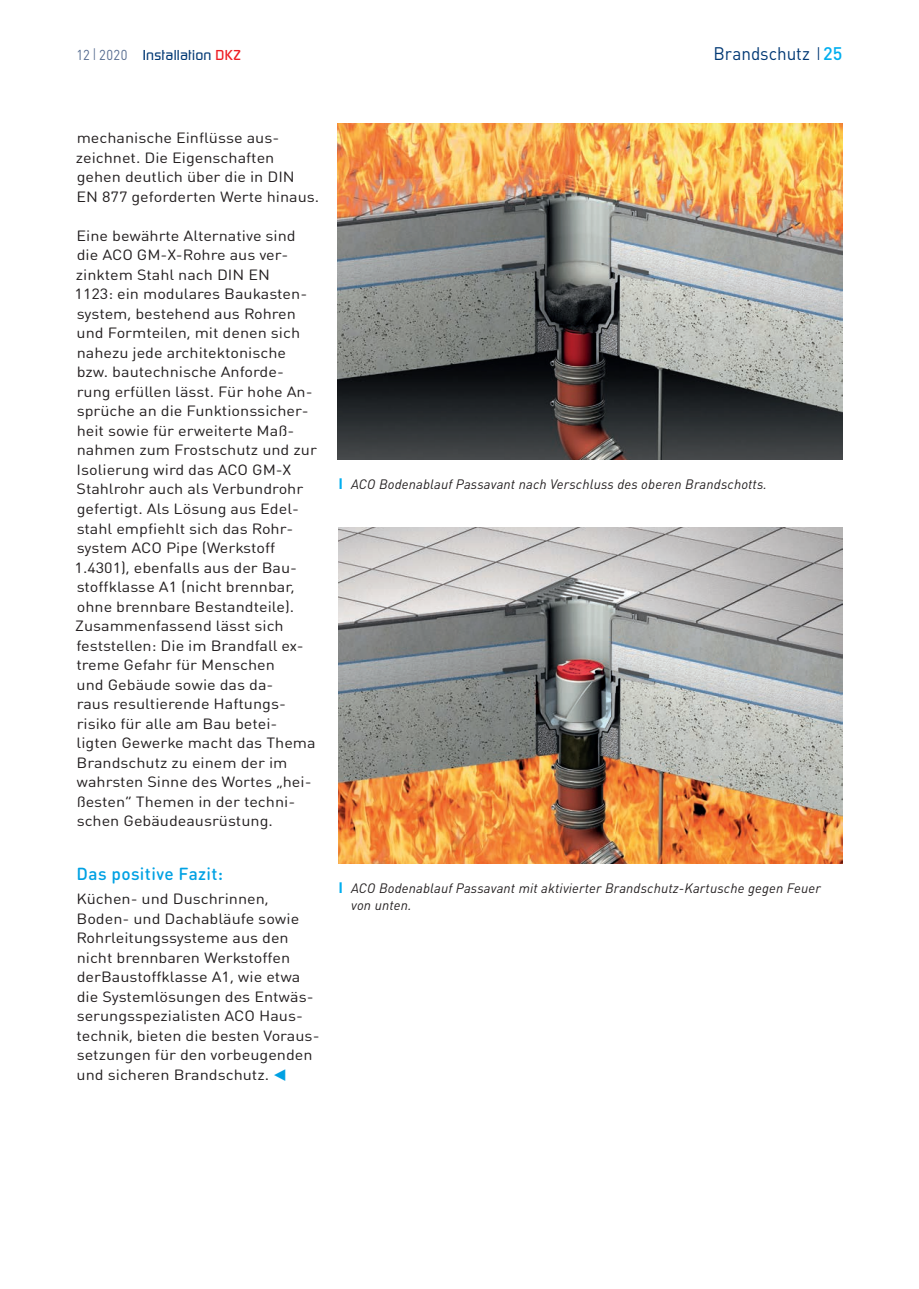
<style>
.page{position:relative;width:919px;height:1289px;background:#fff}
.page>*{position:absolute;margin:0;border:0;box-sizing:border-box;transform-origin:0 0}
.t1{font:18px "DINOT";color:#013874;scale:.95 1}
.t2{font:500 17.25px "DIN Round OT";letter-spacing:.02em;color:#00a1e3}
.t3{font:14.7px/19.5px "DIN Round OT";color:#231f20;scale:1.1 1}
.t4{font:500 14.25px "Continuum";letter-spacing:.015em;color:#013874}
.t5{font:italic 13.5px/16.8px "DINOT";letter-spacing:.01em;color:#231f20}
.s1{font-family:"DINOT";font-weight:400;color:#566c90}
.s2{font-family:"DINOT";font-weight:300;font-size:16.5px;color:#566c90}
.s3{color:#ee1d23}
.s4{font-weight:300}
.s5{font-weight:500;color:#00aeef}
.s6{color:#00a1e3}
.s7{font-weight:700;font-style:normal;font-size:15px;color:#00aeef}
</style>
<div class="page">
<img style="left:338px;top:527px;width:504px;height:336px">
<img style="left:338px;top:124px;width:504px;height:336px">
<p class="t4" style="left:77px;top:46px;width:166px"><span class="s1">12</span> <span class="s2">I</span> <span class="s1">2020</span> Installation <span class="s3">DKZ</span></p>
<p class="t1" style="left:713px;top:40px;width:137px">Brandschutz <span class="s4">I</span><span class="s5">25</span></p>
<p class="t3" style="left:76px;top:128px;width:223px">mechanische Einflüsse aus&shy;zeichnet. Die Eigenschaften gehen deutlich über die in DIN<br>EN 877 geforderten Werte hinaus.</p>
<p class="t3" style="left:75px;top:225px;width:222px">Eine bewährte Alternative sind die ACO GM-X-Rohre aus ver&shy;zinktem Stahl nach DIN EN<br>1123: ein modulares Baukasten&shy;system, bestehend aus Rohren und Formteilen, mit denen sich nahezu jede architektonische bzw. bautechnische Anforde&shy;rung erfüllen lässt. Für hohe An&shy;sprüche an die Funktionssicher&shy;heit sowie für erweiterte Maß&shy;nahmen zum Frostschutz und zur<br>Isolierung wird das ACO GM-X<br>Stahlrohr auch als Verbundrohr gefertigt. Als Lösung aus Edel&shy;stahl empfiehlt sich das Rohr&shy;system ACO Pipe (Werkstoff<br>1.4301), ebenfalls aus der Bau&shy;stoffklasse A1 (nicht brennbar, ohne brennbare Bestandteile).<br>Zusammenfassend lässt sich feststellen: Die im Brandfall ex&shy;treme Gefahr für Menschen<br>und Gebäude sowie das da-<br>raus resultierende Haftungs&shy;risiko für alle am Bau betei&shy;ligten Gewerke macht das Thema<br>Brandschutz zu einem der im wahrsten Sinne des Wortes „hei&shy;ßesten“ Themen in der techni&shy;schen Gebäudeausrüstung.</p>
<p class="t2" style="left:77px;top:862px;width:148px">Das positive Fazit:</p>
<p class="t3" style="left:76px;top:888px;width:222px">Küchen- und Duschrinnen,<br>Boden- und Dachabläufe sowie<br>Rohrleitungssysteme aus den nicht brennbaren Werkstoffen derBaustoffklasse A1, wie etwa die Systemlösungen des Entwäs&shy;serungsspezialisten ACO Haus&shy;technik, bieten die besten Voraus&shy;setzungen für den vorbeugenden und sicheren Brandschutz. <span class="s6">▼</span></p>
<p class="t5" style="left:351px;top:879px;width:471px;text-indent:-13px"><span class="s7">I</span> ACO Bodenablauf Passavant mit aktivierter Brandschutz-Kartusche gegen Feuer von unten.</p>
<p class="t5" style="left:338px;top:474px;width:430px"><span class="s7">I</span> ACO Bodenablauf Passavant nach Verschluss des oberen Brandschotts.</p>
</div>
